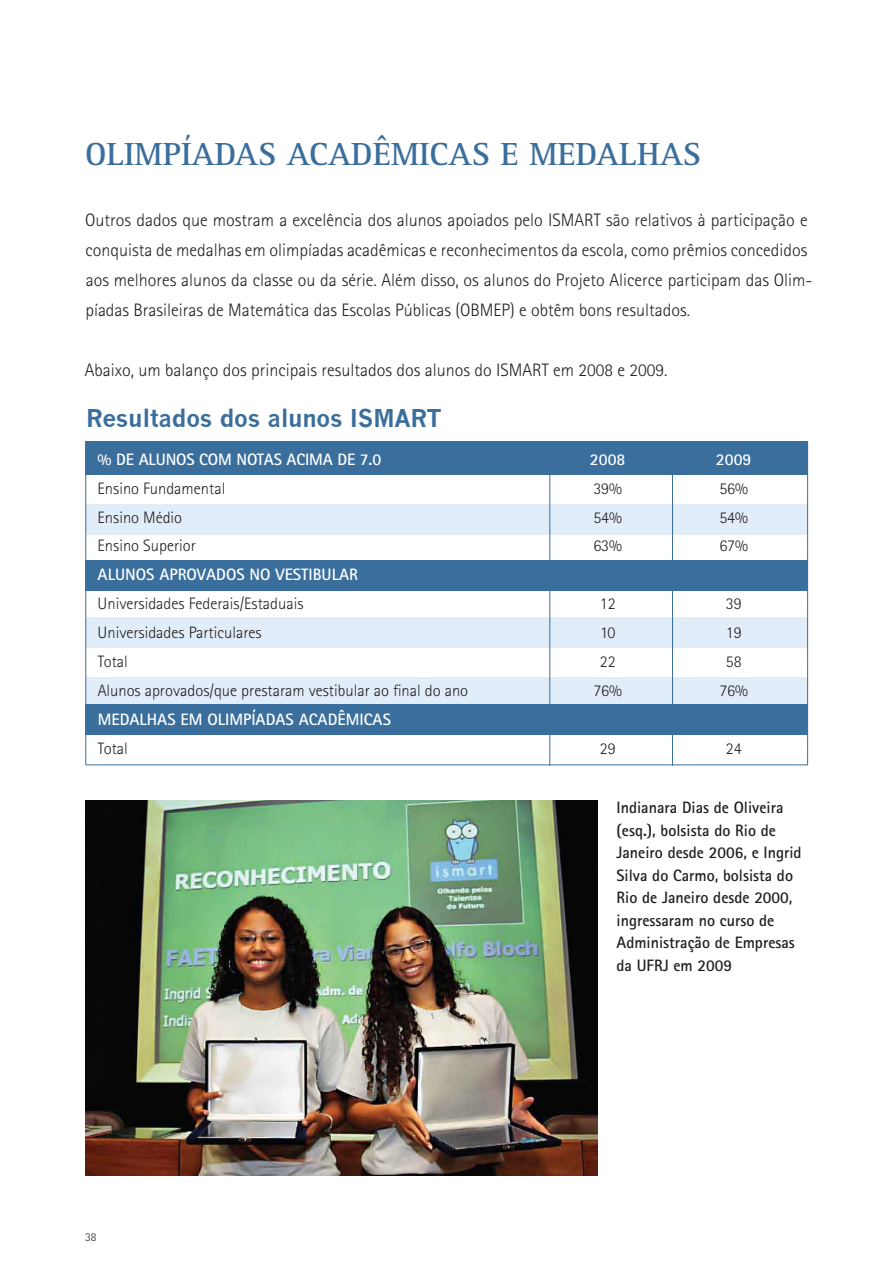
<style>
.page{position:relative;width:893px;height:1276px;background:#fff}
.page>*{position:absolute;margin:0;border:0;box-sizing:border-box;transform-origin:0 0}
.t1{font:700 33px "Rotis Serif";color:#3a6e9c}
.t2{font:700 24px "News Gothic";letter-spacing:-.01em;color:#3a6e9c}
.t3{font:300 18px/30px "Rotis Sans Serif";color:#231f20}
.t4{font:300 16.5px "Rotis Sans Serif";color:#231f20}
.t5{font:700 16.5px/22.5px "Rotis Sans Serif";color:#231f20}
.t6{font:700 16.5px "Rotis Sans Serif";color:#fff}
.t7{font:300 12px "Rotis Sans Serif";color:#231f20}
</style>
<div class="page">
<div style="left:85px;top:677px;width:723px;height:43px;background:#e1edf9"></div>
<div style="left:85px;top:704px;width:723px;height:31px;background:#3a6e9c"></div>
<div style="left:85px;top:560px;width:723px;height:31px;background:#3a6e9c"></div>
<div style="left:85px;top:504px;width:723px;height:31px;background:#e1edf9"></div>
<div style="left:85px;top:617px;width:723px;height:31px;background:#e1edf9"></div>
<div style="left:85px;top:441px;width:723px;height:34px;background:#3a6e9c"></div>
<hr style="left:550px;top:447px;width:1px;height:318px;background:#3a6e9c">
<hr style="left:672px;top:447px;width:1px;height:318px;background:#3a6e9c">
<hr style="left:807px;top:441px;width:1px;height:324px;background:#3a6e9c">
<hr style="left:86px;top:441px;width:1px;height:324px;background:#3a6e9c">
<hr style="left:86px;top:764px;width:722px;height:1px;background:#3a6e9c">
<img style="left:85px;top:800px;width:512px;height:375px">
<h1 class="t1" style="left:85px;top:135px;width:618px">OLIMPÍADAS ACADÊMICAS E MEDALHAS</h1>
<p class="t3" style="left:85px;top:205px;width:729px">Outros dados que mostram a excelência dos alunos apoiados pelo ISMART são relativos à participação e conquista de medalhas em olimpíadas acadêmicas e reconhecimentos da escola, como prêmios concedidos aos melhores alunos da classe ou da série. Além disso, os alunos do Projeto Alicerce participam das Olim&shy;píadas Brasileiras de Matemática das Escolas Públicas (OBMEP) e obtêm bons resultados.</p>
<p class="t3" style="left:85px;top:355px;width:584px">Abaixo, um balanço dos principais resultados dos alunos do ISMART em 2008 e 2009.</p>
<h2 class="t2" style="left:86px;top:403px;width:357px">Resultados dos alunos ISMART</h2>
<p class="t6" style="left:98px;top:449px;width:285px">% DE ALUNOS COM NOTAS ACIMA DE 7.0</p>
<p class="t6" style="left:590px;top:449px;width:37px">2008</p>
<p class="t6" style="left:716px;top:449px;width:37px">2009</p>
<p class="t4" style="left:98px;top:478px;width:129px">Ensino Fundamental</p>
<p class="t4" style="left:593px;top:478px;width:30px">39%</p>
<p class="t4" style="left:719px;top:478px;width:30px">56%</p>
<p class="t4" style="left:98px;top:507px;width:86px">Ensino Médio</p>
<p class="t4" style="left:593px;top:507px;width:30px">54%</p>
<p class="t4" style="left:719px;top:507px;width:30px">54%</p>
<p class="t4" style="left:98px;top:536px;width:100px">Ensino Superior</p>
<p class="t4" style="left:593px;top:536px;width:30px">63%</p>
<p class="t4" style="left:719px;top:536px;width:30px">67%</p>
<p class="t6" style="left:98px;top:564px;width:262px">ALUNOS APROVADOS NO VESTIBULAR</p>
<p class="t4" style="left:98px;top:594px;width:207px">Universidades Federais/Estaduais</p>
<p class="t4" style="left:600px;top:594px;width:17px">12</p>
<p class="t4" style="left:726px;top:594px;width:17px">39</p>
<p class="t4" style="left:98px;top:623px;width:166px">Universidades Particulares</p>
<p class="t4" style="left:600px;top:623px;width:17px">10</p>
<p class="t4" style="left:726px;top:623px;width:17px">19</p>
<p class="t4" style="left:98px;top:652px;width:32px">Total</p>
<p class="t4" style="left:600px;top:652px;width:17px">22</p>
<p class="t4" style="left:726px;top:652px;width:17px">58</p>
<p class="t4" style="left:98px;top:681px;width:372px">Alunos aprovados/que prestaram vestibular ao final do ano</p>
<p class="t4" style="left:593px;top:681px;width:30px">76%</p>
<p class="t4" style="left:719px;top:681px;width:30px">76%</p>
<p class="t6" style="left:98px;top:708px;width:295px">MEDALHAS EM OLIMPÍADAS ACADÊMICAS</p>
<p class="t4" style="left:98px;top:738px;width:32px">Total</p>
<p class="t4" style="left:600px;top:738px;width:17px">29</p>
<p class="t4" style="left:726px;top:738px;width:17px">24</p>
<p class="t7" style="left:85px;top:1230px;width:13px">38</p>
<p class="t5" style="left:617px;top:796px;width:187px">Indianara Dias de Oliveira (esq.), bolsista do Rio de<br>Janeiro desde 2006, e Ingrid<br>Silva do Carmo, bolsista do<br>Rio de Janeiro desde 2000, ingressaram no curso de<br>Administração de Empresas da UFRJ em 2009</p>
</div>
